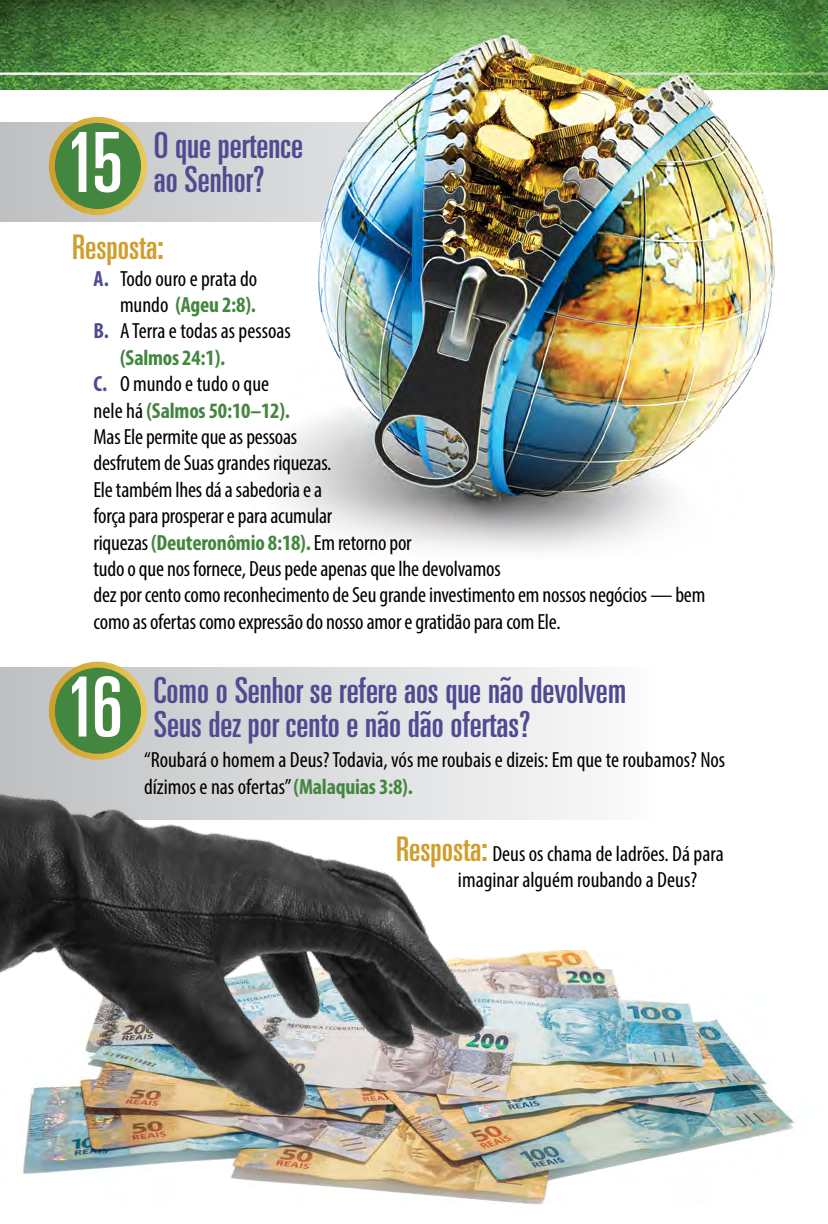
<style>
.page{position:relative;width:828px;height:1224px;background:#fff}
.page>*{position:absolute;margin:0;border:0;box-sizing:border-box;transform-origin:0 0}
.t1{font:ultra-condensed 83px "Univers";color:#fff}
.t2{font:ultra-condensed 36px/34px "Univers";color:#4e4b91}
.t3{font:ultra-condensed 34px "Univers";color:#cf9e2d}
.t4{font:condensed 22px/26.4px "Myriad Pro";letter-spacing:-.01em;color:#000}
.t5{font:700 condensed 22px "Myriad Pro";letter-spacing:-.01em;color:#43863f}
.s1{font-weight:700;color:#4e4b91}
.s2{font-weight:400;color:#000}
.s3{font-weight:700;color:#43863f}
.s4{font-family:"Univers";font-stretch:ultra-condensed;font-size:34px;color:#cf9e2d}
</style>
<div class="page">
<img style="left:505px;top:950px;width:290px;height:254px">
<div style="left:0;top:668px;width:658px;height:151px;background:#f4f4f4"></div>
<img style="left:0;top:661px;width:505px;height:541px">
<div style="left:0;top:123px;width:658px;height:98px;background:#c9c7c8"></div>
<img style="left:0;top:0;width:828px;height:90px">
<img style="left:197px;top:26px;width:593px;height:524px">
<div style="left:52px;top:665px;width:92px;height:92px;background:#43863f;border-radius:50%"></div>
<div style="left:49px;top:662px;width:98px;height:98px;border:6px solid #fff;border-radius:50%"></div>
<div style="left:52px;top:120px;width:92px;height:92px;background:#43863f;border-radius:50%"></div>
<div style="left:49px;top:117px;width:98px;height:98px;border:6px solid #fff;border-radius:50%"></div>
<h1 class="t1" style="left:65px;top:115px;width:59px">15</h1>
<h2 class="t2" style="left:154px;top:128px;width:151px">O que pertence ao Senhor?</h2>
<h3 class="t3" style="left:72px;top:228px;width:93px">Resposta:</h3>
<p class="t4" style="left:94px;top:265px;width:165px"><span class="s1">A.</span> Todo ouro e prata do</p>
<p class="t5" style="left:120px;top:291px;width:137px"><span class="s2">mundo</span> (Ageu 2:8).</p>
<p class="t4" style="left:94px;top:318px;width:199px"><span class="s1">B.</span> A Terra e todas as pessoas</p>
<p class="t5" style="left:120px;top:344px;width:107px">(Salmos 24:1).</p>
<p class="t4" style="left:94px;top:370px;width:177px"><span class="s1">C.</span> O mundo e tudo o que</p>
<p class="t5" style="left:94px;top:397px;width:198px"><span class="s2">nele há</span> (Salmos 50:10–12).</p>
<p class="t4" style="left:94px;top:423px;width:205px">Mas Ele permite que as pessoas</p>
<p class="t4" style="left:94px;top:450px;width:239px">desfrutem de Suas grandes riquezas.</p>
<p class="t4" style="left:94px;top:476px;width:230px">Ele também lhes dá a sabedoria e a</p>
<p class="t4" style="left:94px;top:502px;width:240px">força para prosperar e para acumular</p>
<p class="t4" style="left:94px;top:529px;width:320px">riquezas <span class="s3">(Deuteronômio 8:18).</span> Em retorno por</p>
<p class="t4" style="left:94px;top:555px;width:409px">tudo o que nos fornece, Deus pede apenas que lhe devolvamos</p>
<p class="t4" style="left:94px;top:582px;width:613px">dez por cento como reconhecimento de Seu grande investimento em nossos negócios — bem</p>
<p class="t4" style="left:94px;top:608px;width:469px">como as ofertas como expressão do nosso amor e gratidão para com Ele.</p>
<h1 class="t1" style="left:65px;top:660px;width:59px">16</h1>
<h2 class="t2" style="left:154px;top:673px;width:474px">Como o Senhor se refere aos que não devolvem<br>Seus dez por cento e não dão ofertas?</h2>
<p class="t4" style="left:144px;top:747px;width:583px">“Roubará o homem a Deus? Todavia, vós me roubais e dizeis: Em que te roubamos? Nos dízimos e nas ofertas” <span class="s3">(Malaquias 3:8).</span></p>
<p class="t4" style="left:458px;top:840px;width:267px;text-indent:-62px"><span class="s4">Resposta:</span> Deus os chama de ladrões. Dá para imaginar alguém roubando a Deus?</p>
</div>
